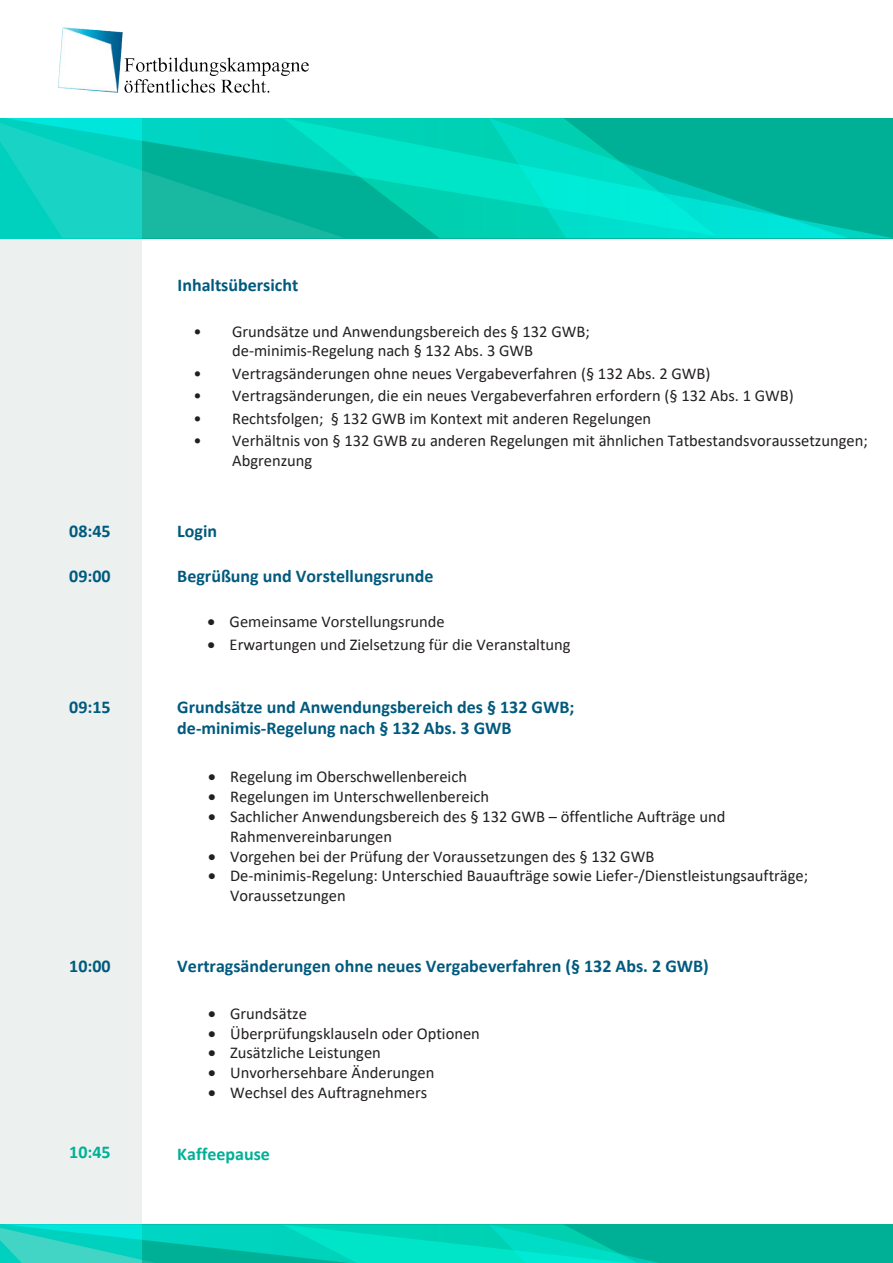
<style>
.page{position:relative;width:893px;height:1263px;background:#fff}
.page>*{position:absolute;margin:0;border:0;box-sizing:border-box;transform-origin:0 0}
.t1{font:700 18px/21.6px "Calibri";color:#005a7e}
.t2{font:700 18px "Calibri";color:#00b096}
.t3{font:16.5px/19.8px "Calibri";color:#231f20}
</style>
<div class="page">
<svg style="left:142px;top:1224px;width:751px;height:39px;background:#00c5ac"></svg>
<div style="left:0;top:118px;width:142px;height:1145px;background:#ecf1f0"></div>
<svg style="left:345px;top:118px;width:548px;height:120px;background:#00c9ad"></svg>
<svg style="left:489px;top:118px;width:359px;height:120px;background:#00c9b1"></svg>
<svg style="left:0;top:118px;width:345px;height:120px;background:#0ac7b3"></svg>
<img style="left:58px;top:27px;width:251px;height:66px">
<p class="t1" style="left:69px;top:521px;width:43px">08:45</p>
<p class="t1" style="left:69px;top:566px;width:43px">09:00</p>
<p class="t1" style="left:178px;top:274px;width:122px">Inhaltsübersicht</p>
<p class="t3" style="left:232px;top:321px;width:359px;text-indent:-39px">• Grundsätze und Anwendungsbereich des § 132 GWB; de-minimis-Regelung nach § 132 Abs. 3 GWB</p>
<p class="t3" style="left:193px;top:363px;width:519px">• Vertragsänderungen ohne neues Vergabeverfahren (§ 132 Abs. 2 GWB)</p>
<p class="t3" style="left:193px;top:386px;width:602px">• Vertragsänderungen, die ein neues Vergabeverfahren erfordern (§ 132 Abs. 1 GWB)</p>
<p class="t3" style="left:193px;top:408px;width:459px">• Rechtsfolgen; § 132 GWB im Kontext mit anderen Regelungen</p>
<p class="t3" style="left:232px;top:431px;width:637px;text-indent:-39px">• Verhältnis von § 132 GWB zu anderen Regelungen mit ähnlichen Tatbestandsvoraussetzungen;<br>Abgrenzung</p>
<p class="t1" style="left:177px;top:520px;width:41px">Login</p>
<p class="t1" style="left:177px;top:566px;width:258px">Begrüßung und Vorstellungsrunde</p>
<p class="t3" style="left:208px;top:612px;width:239px">• Gemeinsame Vorstellungsrunde</p>
<p class="t3" style="left:208px;top:634px;width:365px">• Erwartungen und Zielsetzung für die Veranstaltung</p>
<p class="t1" style="left:69px;top:696px;width:43px">09:15</p>
<p class="t1" style="left:177px;top:696px;width:399px">Grundsätze und Anwendungsbereich des § 132 GWB; de-minimis-Regelung nach § 132 Abs. 3 GWB</p>
<p class="t3" style="left:208px;top:766px;width:260px">• Regelung im Oberschwellenbereich</p>
<p class="t3" style="left:208px;top:786px;width:282px">• Regelungen im Unterschwellenbereich</p>
<p class="t3" style="left:230px;top:806px;width:497px;text-indent:-22px">• Sachlicher Anwendungsbereich des § 132 GWB – öffentliche Aufträge und<br>Rahmenvereinbarungen</p>
<p class="t3" style="left:208px;top:846px;width:448px">• Vorgehen bei der Prüfung der Voraussetzungen des § 132 GWB</p>
<p class="t3" style="left:230px;top:865px;width:580px;text-indent:-22px">• De-minimis-Regelung: Unterschied Bauaufträge sowie Liefer-/Dienstleistungsaufträge;<br>Voraussetzungen</p>
<p class="t1" style="left:69px;top:956px;width:43px">10:00</p>
<p class="t1" style="left:177px;top:955px;width:533px">Vertragsänderungen ohne neues Vergabeverfahren (§ 132 Abs. 2 GWB)</p>
<p class="t3" style="left:208px;top:1003px;width:100px">• Grundsätze</p>
<p class="t3" style="left:208px;top:1023px;width:273px">• Überprüfungsklauseln oder Optionen</p>
<p class="t3" style="left:208px;top:1042px;width:174px">• Zusätzliche Leistungen</p>
<p class="t3" style="left:208px;top:1062px;width:228px">• Unvorhersehbare Änderungen</p>
<p class="t3" style="left:208px;top:1082px;width:221px">• Wechsel des Auftragnehmers</p>
<p class="t2" style="left:69px;top:1141px;width:43px">10:45</p>
<p class="t2" style="left:177px;top:1142px;width:94px">Kaffeepause</p>
</div>
